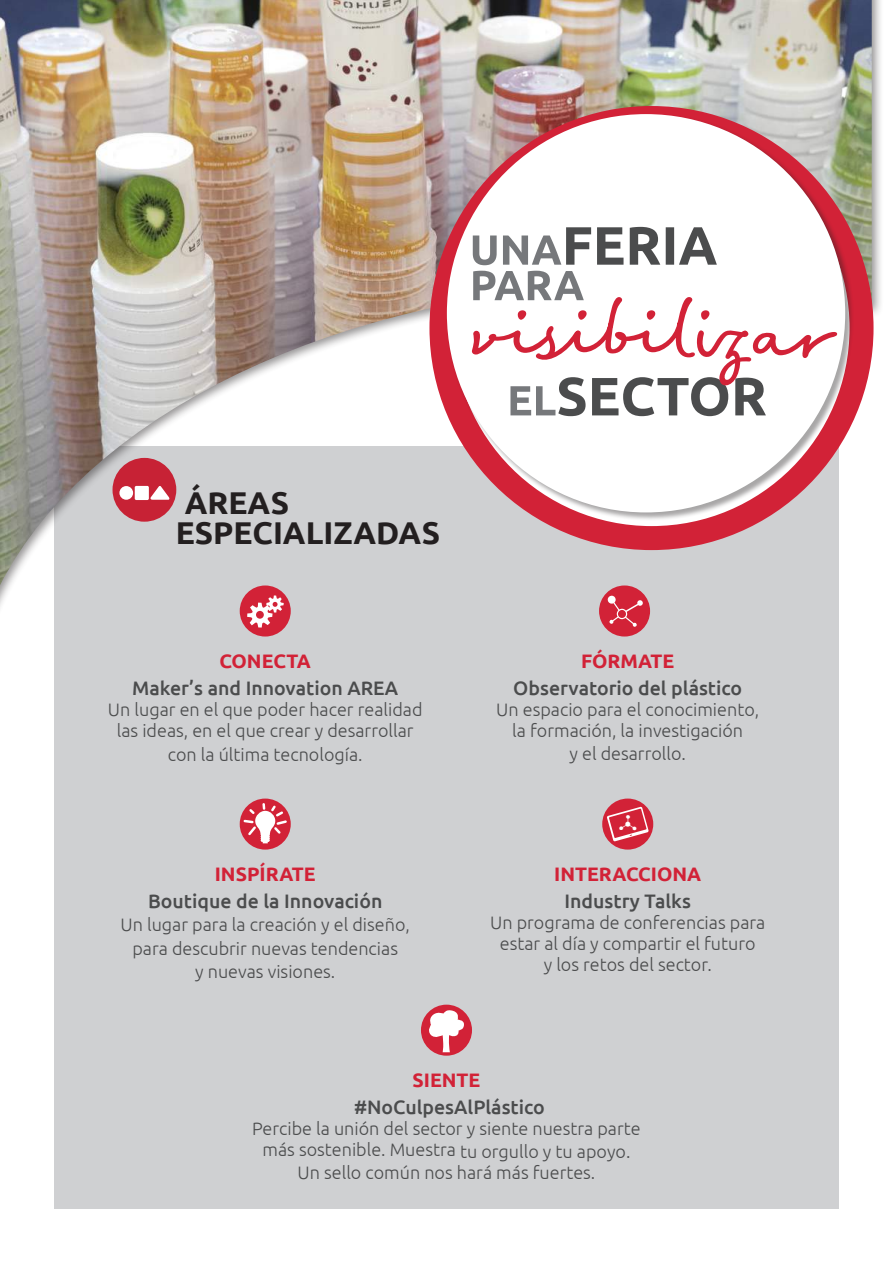
<style>
.page{position:relative;width:893px;height:1263px;background:#fff}
.page>*{position:absolute;margin:0;border:0;box-sizing:border-box;transform-origin:0 0}
.t1{font:700 31.5px/30px "Ubuntu";color:#231f20}
.t2{font:500 19.5px "Ubuntu";color:#4b4c4d}
.t3{font:700 19.5px "Ubuntu";color:#d22237}
.t4{font:300 18px/21px "Ubuntu";color:#4b4c4d;text-align:center}
</style>
<div class="page">
<div style="left:54px;top:446px;width:785px;height:763px;background:#cfd0d2"></div>
<div style="left:0;top:0;width:884px;height:624px;background:#231f20;opacity:.5"></div>
<img style="left:0;top:0;width:872px;height:585px">
<div style="left:429px;top:106px;width:444px;height:444px;border:24px solid #d22237;border-radius:50%"></div>
<div style="left:446px;top:114px;width:408px;height:407px;background:#231f20;opacity:.4"></div>
<div style="left:447px;top:114px;width:398px;height:398px;background:#fff;border-radius:50%"></div>
<svg style="left:472px;top:271px;width:365px;height:145px"></svg>
<svg style="left:473px;top:227px;width:244px;height:38px"></svg>
<div style="left:113px;top:458px;width:63px;height:64px;background:#c72235;border-radius:50%"></div>
<div style="left:119px;top:486px;width:14px;height:14px;background:#fff;border-radius:50%"></div>
<div style="left:135px;top:486px;width:14px;height:14px;background:#fff;border-radius:2px"></div>
<svg style="left:150px;top:486px;width:20px;height:14px"></svg>
<div style="left:421px;top:1005px;width:51px;height:51px;background:#d22237;border-radius:50%"></div>
<svg style="left:427px;top:1008px;width:37px;height:44px"></svg>
<div style="left:599px;top:585px;width:51px;height:51px;background:#d22237;border-radius:50%"></div>
<svg style="left:607px;top:595px;width:36px;height:32px"></svg>
<div style="left:240px;top:585px;width:51px;height:51px;background:#d22237;border-radius:50%"></div>
<svg style="left:247px;top:595px;width:37px;height:32px"></svg>
<div style="left:240px;top:798px;width:51px;height:51px;background:#d22237;border-radius:50%"></div>
<svg style="left:242px;top:801px;width:47px;height:42px"></svg>
<div style="left:602px;top:798px;width:51px;height:51px;background:#d22237;border-radius:50%"></div>
<svg style="left:607px;top:807px;width:42px;height:34px"></svg>
<h1 class="t1" style="left:176px;top:487px;width:266px">ÁREAS<br>ESPECIALIZADAS</h1>
<p class="t3" style="left:219px;top:649px;width:93px">CONECTA</p>
<p class="t2" style="left:132px;top:676px;width:268px">Maker’s and Innovation AREA</p>
<p class="t4" style="left:108px;top:698px;width:316px">Un lugar en el que poder hacer realidad las ideas, en el que crear y desarrollar</p>
<p class="t4" style="left:168px;top:743px;width:196px">con la última tecnología.</p>
<p class="t3" style="left:215px;top:862px;width:102px">INSPÍRATE</p>
<p class="t2" style="left:148px;top:889px;width:236px">Boutique de la Innovación</p>
<p class="t4" style="left:121px;top:913px;width:291px;line-height:23.4px">Un lugar para la creación y el diseño, para descubrir nuevas tendencias<br>y nuevas visiones.</p>
<p class="t3" style="left:581px;top:649px;width:95px">FÓRMATE</p>
<p class="t2" style="left:513px;top:676px;width:230px">Observatorio del plástico</p>
<p class="t4" style="left:496px;top:698px;width:264px">Un espacio para el conocimiento, la formación, la investigación</p>
<p class="t4" style="left:569px;top:743px;width:118px">y el desarrollo.</p>
<p class="t3" style="left:554px;top:862px;width:149px">INTERACCIONA</p>
<p class="t2" style="left:564px;top:889px;width:128px">Industry Talks</p>
<p class="t4" style="left:490px;top:911px;width:277px">Un programa de conferencias para estar al día y compartir el futuro<br>y los retos del sector.</p>
<p class="t3" style="left:413px;top:1068px;width:69px">SIENTE</p>
<p class="t2" style="left:354px;top:1095px;width:192px">#NoCulpesAlPlástico</p>
<p class="t4" style="left:252px;top:1117px;width:390px;line-height:21.8px">Percibe la unión del sector y siente nuestra parte más sostenible. Muestra tu orgullo y tu apoyo.<br>Un sello común nos hará más fuertes.</p>
</div>
